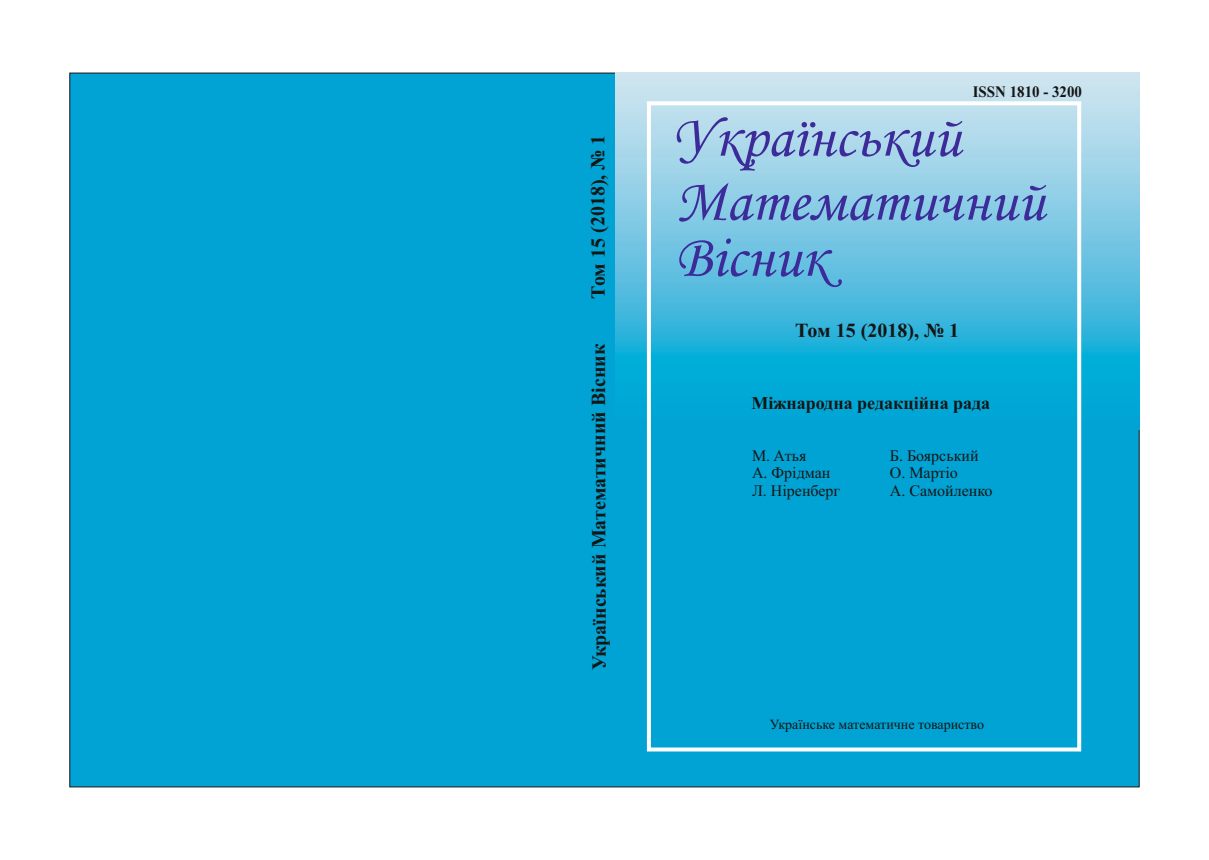
<style>
.page{position:relative;width:1209px;height:860px;background:#fff}
.page>*{position:absolute;margin:0;border:0;box-sizing:border-box;transform-origin:0 0}
.t1{font:60px/64px "Monotype Corsiva";color:#3c2b99}
.t2{font:700 20px "Times New Roman";letter-spacing:-.005em;color:#151616}
.t3{font:700 18px "Times New Roman";color:#151616}
.t4{font:16px/17.7px "Times New Roman";color:#151616}
.t5{font:700 16px "Times New Roman";color:#151616;scale:.94 1}
.t6{font:14px "Times New Roman";color:#151616}
</style>
<div class="page">
<div style="left:70px;top:73px;width:1069px;height:714px;background:#00a3d4"></div>
<svg style="left:615px;top:73px;width:524px;height:356px"></svg>
<div style="left:647px;top:101px;width:434px;height:650px;border:4px solid #fff"></div>
<p class="t2" style="left:591px;top:299px;width:166px;rotate:-90deg">Том 15 (2018), № 1</p>
<p class="t2" style="left:592px;top:670px;width:328px;rotate:-90deg">Український Математичний Вісник</p>
<p class="t5" style="left:972px;top:86px;width:118px">ISSN 1810 - 3200</p>
<h1 class="t1" style="left:672px;top:111px;width:374px">Український<br>Математичний</h1>
<h1 class="t1" style="left:675px;top:231px;width:154px">Вісник</h1>
<p class="t2" style="left:795px;top:323px;width:166px">Том 15 (2018), № 1</p>
<p class="t3" style="left:751px;top:397px;width:240px">Міжнародна редакційна рада</p>
<p class="t4" style="left:752px;top:448px;width:90px">M. Aтья<br>A. Фрiдман<br>Л. Нiренберг</p>
<p class="t4" style="left:889px;top:448px;width:104px">Б. Боярський<br>O. Maртio<br>А. Самойленко</p>
<p class="t6" style="left:769px;top:719px;width:216px">Українське математичне товариство</p>
</div>
